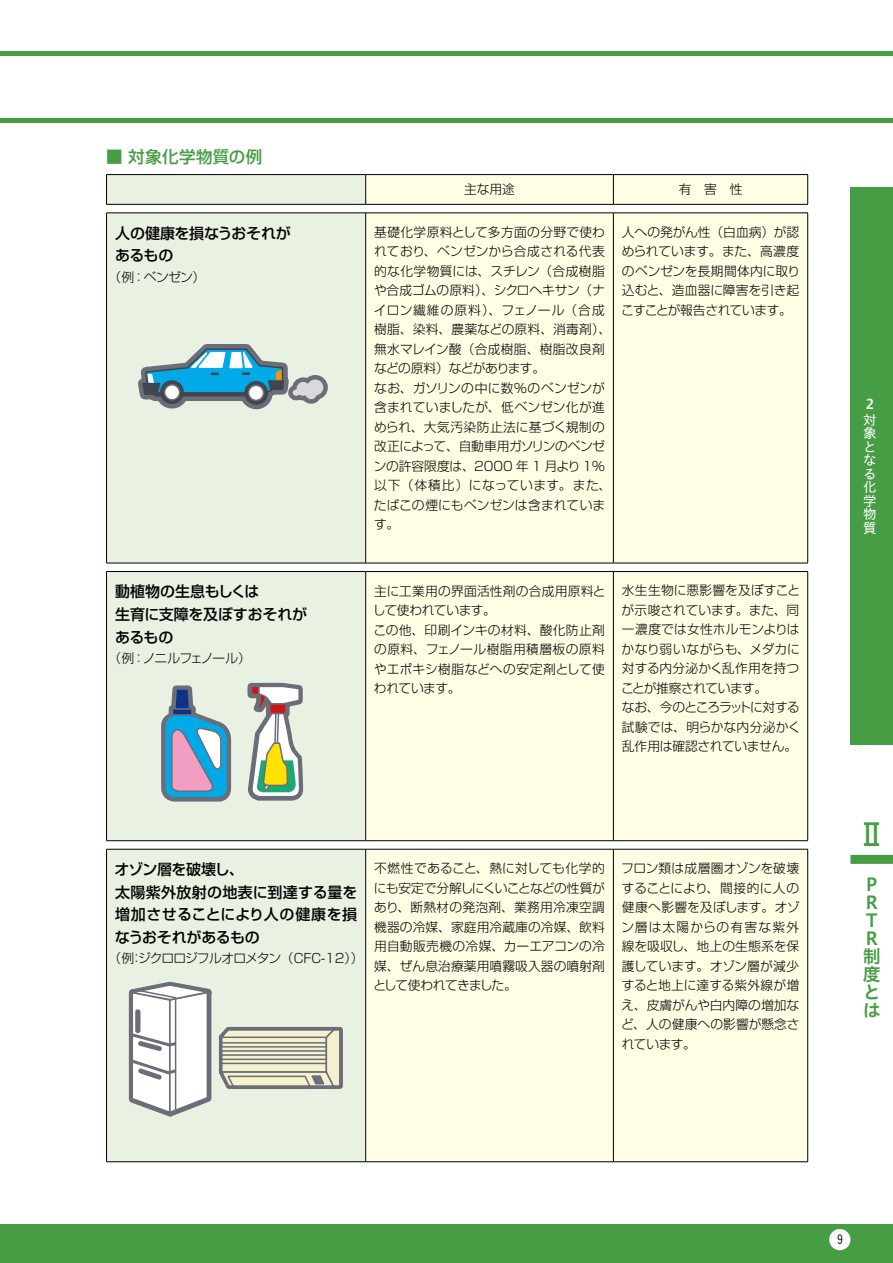
<style>
.page{position:relative;width:893px;height:1263px;background:#fff}
.page>*{position:absolute;margin:0;border:0;box-sizing:border-box;transform-origin:0 0}
.t1{font:500 30px "Gothic MB101 Pro";color:#469d43;scale:.9 1}
.t2{font:18px/18px "Hiragino UD Sans Std W6";color:#469d43}
.t3{font:500 16.5px "Shin Go Pro";letter-spacing:.025em;color:#469d43}
.t4{font:500 15px/22.5px "Shin Go Pro";letter-spacing:-.015em;color:#000}
.t5{font:13.5px/13.5px "Hiragino UD Sans Std W4";color:#fff}
.t6{font:13.5px "Hiragino UD Sans Std W6";color:#fff}
.t7{font:13.2px "Trade Gothic Cond Eighteen";color:#000}
.t8{font:300 12.75px/19.5px "Shin Go Pro";color:#000}
.t9{font:300 12.75px "Shin Go Pro";letter-spacing:-.06em;color:#000}
.t10{font:300 12.75px "Shin Go Pro";letter-spacing:-.075em;color:#000}
</style>
<div class="page">
<div style="left:0;top:1225px;width:893px;height:38px;background:#469d43"></div>
<div style="left:850px;top:855px;width:43px;height:9px;background:#469d43"></div>
<div style="left:829px;top:1229px;width:21px;height:21px;background:#fff;border-radius:50%"></div>
<hr style="left:0;top:51px;width:893px;height:4px;background:#469d43">
<div style="left:0;top:118px;width:893px;height:5px;background:#469d43"></div>
<div style="left:850px;top:187px;width:43px;height:557px;background:#469d43"></div>
<div style="left:107px;top:175px;width:259px;height:986px;background:#e9f1e3"></div>
<div style="left:366px;top:175px;width:442px;height:986px;background:#fffde4"></div>
<svg style="left:365px;top:175px;width:1px;height:29px"></svg>
<svg style="left:613px;top:175px;width:1px;height:29px"></svg>
<hr style="left:365px;top:213px;width:1px;height:350px;background:#000">
<hr style="left:613px;top:213px;width:1px;height:350px;background:#000">
<hr style="left:365px;top:572px;width:1px;height:268px;background:#000">
<hr style="left:613px;top:572px;width:1px;height:268px;background:#000">
<hr style="left:365px;top:849px;width:1px;height:312px;background:#000">
<hr style="left:613px;top:849px;width:1px;height:312px;background:#000">
<svg style="left:106px;top:175px;width:1px;height:29px"></svg>
<hr style="left:106px;top:174px;width:260px;height:1px;background:#000">
<hr style="left:366px;top:174px;width:247px;height:1px;background:#000">
<hr style="left:613px;top:174px;width:195px;height:1px;background:#000">
<svg style="left:807px;top:175px;width:1px;height:29px"></svg>
<hr style="left:106px;top:204px;width:260px;height:1px;background:#000">
<hr style="left:366px;top:204px;width:247px;height:1px;background:#000">
<hr style="left:613px;top:204px;width:195px;height:1px;background:#000">
<hr style="left:106px;top:213px;width:260px;height:1px;background:#000">
<hr style="left:106px;top:213px;width:1px;height:350px;background:#000">
<hr style="left:366px;top:213px;width:247px;height:1px;background:#000">
<hr style="left:613px;top:213px;width:195px;height:1px;background:#000">
<hr style="left:807px;top:213px;width:1px;height:350px;background:#000">
<hr style="left:106px;top:563px;width:260px;height:1px;background:#000">
<hr style="left:366px;top:563px;width:247px;height:1px;background:#000">
<hr style="left:613px;top:563px;width:195px;height:1px;background:#000">
<hr style="left:106px;top:571px;width:260px;height:1px;background:#000">
<hr style="left:106px;top:572px;width:1px;height:268px;background:#000">
<hr style="left:366px;top:571px;width:247px;height:1px;background:#000">
<hr style="left:613px;top:571px;width:195px;height:1px;background:#000">
<hr style="left:807px;top:572px;width:1px;height:268px;background:#000">
<hr style="left:106px;top:840px;width:260px;height:1px;background:#000">
<hr style="left:366px;top:840px;width:247px;height:1px;background:#000">
<hr style="left:613px;top:840px;width:195px;height:1px;background:#000">
<hr style="left:106px;top:849px;width:260px;height:1px;background:#000">
<hr style="left:106px;top:849px;width:1px;height:312px;background:#000">
<hr style="left:366px;top:849px;width:247px;height:1px;background:#000">
<hr style="left:613px;top:849px;width:195px;height:1px;background:#000">
<hr style="left:807px;top:849px;width:1px;height:312px;background:#000">
<hr style="left:106px;top:1161px;width:260px;height:1px;background:#000">
<hr style="left:366px;top:1161px;width:247px;height:1px;background:#000">
<hr style="left:613px;top:1161px;width:195px;height:1px;background:#000">
<svg style="left:131px;top:339px;width:202px;height:75px;background:#9ec1c7"></svg>
<svg style="left:150px;top:679px;width:157px;height:181px;background:#c0cfca"></svg>
<svg style="left:107px;top:978px;width:241px;height:145px"></svg>
<p class="t3" style="left:106px;top:144px;width:158px">■ 対象化学物質の例</p>
<p class="t8" style="left:464px;top:178px;width:52px">主な用途</p>
<p class="t8" style="left:679px;top:178px;width:65px">有　害　性</p>
<p class="t4" style="left:115px;top:220px;width:177px">人の健康を損なうおそれがあるもの</p>
<p class="t8" style="left:109px;top:266px;width:98px">（例：ベンゼン）</p>
<p class="t8" style="left:374px;top:221px;width:239px">基礎化学原料として多方面の分野で使われており、ベンゼンから合成される代表的な化学物質には、スチレン（合成樹脂や合成ゴムの原料）、シクロヘキサン（ナイロン繊維の原料）、フェノール（合成樹脂、染料、農薬などの原料、消毒剤）、無水マレイン酸（合成樹脂、樹脂改良剤などの原料）などがあります。<br>なお、ガソリンの中に数％のベンゼンが含まれていましたが、低ベンゼン化が進められ、大気汚染防止法に基づく規制の改正によって、自動車用ガソリンのベンゼンの許容限度は、2000 年 1 月より1％以下（体積比）になっています。また、たばこの煙にもベンゼンは含まれています。</p>
<p class="t8" style="left:621px;top:221px;width:181px;text-align:justify">人への発がん性（白血病）が認められています。また、高濃度のベンゼンを長期間体内に取り込むと、造血器に障害を引き起こすことが報告されています。</p>
<p class="t6" style="left:866px;top:393px;width:10px">2</p>
<p class="t5" style="left:863px;top:412px;width:14px">対象となる化学物質</p>
<p class="t4" style="left:115px;top:579px;width:194px">動植物の生息もしくは<br>生育に支障を及ぼすおそれがあるもの</p>
<p class="t10" style="left:109px;top:648px;width:144px">（例：ノニルフェノール）</p>
<p class="t8" style="left:373px;top:579px;width:234px">主に工業用の界面活性剤の合成用原料として使われています。<br>この他、印刷インキの材料、酸化防止剤の原料、フェノール樹脂用積層板の原料やエポキシ樹脂などへの安定剤として使われています。</p>
<p class="t8" style="left:621px;top:579px;width:181px">水生生物に悪影響を及ぼすことが示唆されています。また、同一濃度では女性ホルモンよりはかなり弱いながらも、メダカに対する内分泌かく乱作用を持つことが推察されています。<br>なお、今のところラットに対する試験では、明らかな内分泌かく乱作用は確認されていません。</p>
<p class="t4" style="left:115px;top:856px;width:244px">オゾン層を破壊し、<br>太陽紫外放射の地表に到達する量を増加させることにより人の健康を損なうおそれがあるもの</p>
<p class="t9" style="left:109px;top:948px;width:256px">（例：ジクロロジフルオロメタン（CFC-12））</p>
<p class="t8" style="left:373px;top:857px;width:233px;text-align:justify">不燃性であること、熱に対しても化学的にも安定で分解しにくいことなどの性質があり、断熱材の発泡剤、業務用冷凍空調機器の冷媒、家庭用冷蔵庫の冷媒、飲料用自動販売機の冷媒、カーエアコンの冷媒、ぜん息治療薬用噴霧吸入器の噴射剤として使われてきました。</p>
<p class="t8" style="left:621px;top:857px;width:180px;text-align:justify">フロン類は成層圏オゾンを破壊することにより、間接的に人の健康へ影響を及ぼします。オゾン層は太陽からの有害な紫外線を吸収し、地上の生態系を保護しています。オゾン層が減少すると地上に達する紫外線が増え、皮膚がんや白内障の増加など、人の健康への影響が懸念されています。</p>
<h1 class="t1" style="left:858px;top:810px;width:31px">Ⅱ</h1>
<h2 class="t2" style="left:863px;top:874px;width:19px">Ｐ<br>Ｒ<br>Ｔ<br>Ｒ制度とは</h2>
<p class="t7" style="left:837px;top:1232px;width:7px">9</p>
</div>
